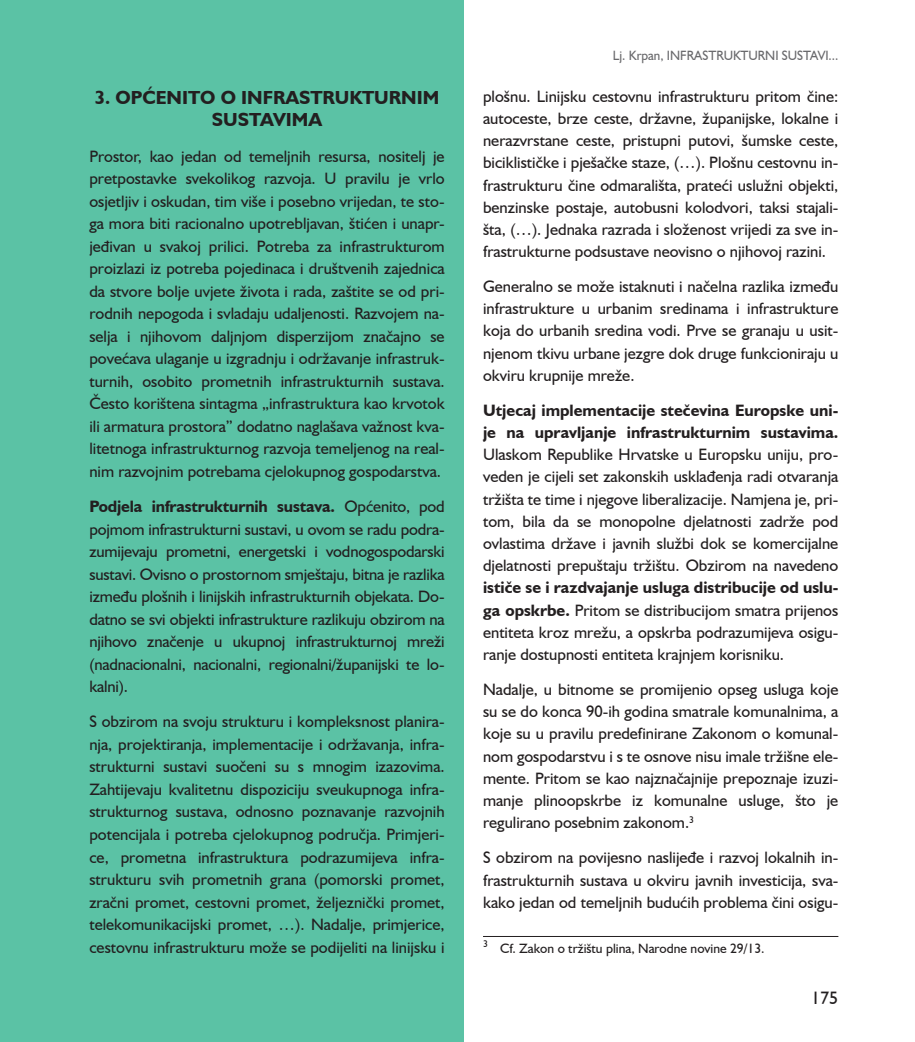
<style>
.page{position:relative;width:915px;height:1042px;background:#fff}
.page>*{position:absolute;margin:0;border:0;box-sizing:border-box;transform-origin:0 0}
.t1{font:700 18.9px/22.6px "Humanist 521 BT";color:#231f20;text-align:center}
.t2{font:18px "Humanist 521 BT";color:#231f20}
.t3{font:16.5px/22.5px "Humanist 521 BT";color:#231f20;text-align:justify}
.t4{font:700 16.5px/22.2px "Humanist 521 BT";color:#231f20}
.t5{font:13.5px "Humanist 521 BT";color:#231f20}
.t6{font:13.5px "Humanist 521 BT";color:#69696c;scale:.96 1}
.s1{font-weight:700}
</style>
<div class="page">
<div style="left:0;top:0;width:463px;height:1042px;background:#5bc2a5"></div>
<hr style="left:483px;top:936px;width:355px;height:1px;background:#231f20">
<p class="t1" style="left:95px;top:85px;width:346px">3. OPĆENITO O INFRASTRUKTURNIM<br>SUSTAVIMA</p>
<p class="t3" style="left:89px;top:144px;width:357px">Prostor, kao jedan od temeljnih resursa, nositelj je pretpostavke svekolikog razvoja. U pravilu je vrlo osjetljiv i oskudan, tim više i posebno vrijedan, te sto&shy;ga mora biti racionalno upotrebljavan, štićen i unapr&shy;jeđivan u svakoj prilici. Potreba za infrastrukturom proizlazi iz potreba pojedinaca i društvenih zajednica da stvore bolje uvjete života i rada, zaštite se od pri&shy;rodnih nepogoda i svladaju udaljenosti. Razvojem na&shy;selja i njihovom daljnjom disperzijom značajno se povećava ulaganje u izgradnju i održavanje infrastruk&shy;turnih, osobito prometnih infrastrukturnih sustava.<br>Često korištena sintagma „infrastruktura kao krvotok ili armatura prostora” dodatno naglašava važnost kva&shy;litetnoga infrastrukturnog razvoja temeljenog na real&shy;nim razvojnim potrebama cjelokupnog gospodarstva.</p>
<p class="t3" style="left:89px;top:495px;width:357px"><span class="s1">Podjela infrastrukturnih sustava.</span> Općenito, pod pojmom infrastrukturni sustavi, u ovom se radu podra&shy;zumijevaju prometni, energetski i vodnogospodarski sustavi. Ovisno o prostornom smještaju, bitna je razlika između plošnih i linijskih infrastrukturnih objekata. Do&shy;datno se svi objekti infrastrukture razlikuju obzirom na njihovo značenje u ukupnoj infrastrukturnoj mreži (nadnacionalni, nacionalni, regionalni/županijski te lo&shy;kalni).</p>
<p class="t3" style="left:89px;top:710px;width:357px">S obzirom na svoju strukturu i kompleksnost planira&shy;nja, projektiranja, implementacije i održavanja, infra&shy;strukturni sustavi suočeni su s mnogim izazovima.<br>Zahtijevaju kvalitetnu dispoziciju sveukupnoga infra&shy;strukturnog sustava, odnosno poznavanje razvojnih potencijala i potreba cjelokupnog područja. Primjeri&shy;ce, prometna infrastruktura podrazumijeva infra&shy;strukturu svih prometnih grana (pomorski promet, zračni promet, cestovni promet, željeznički promet, telekomunikacijski promet, …). Nadalje, primjerice, cestovnu infrastrukturu može se podijeliti na linijsku i</p>
<p class="t6" style="left:612px;top:47px;width:236px">Lj. Krpan, INFRASTRUKTURNI SUSTAVI...</p>
<p class="t3" style="left:483px;top:85px;width:357px">plošnu. Linijsku cestovnu infrastrukturu pritom čine: autoceste, brze ceste, državne, županijske, lokalne i nerazvrstane ceste, pristupni putovi, šumske ceste, biciklističke i pješačke staze, (…). Plošnu cestovnu in&shy;frastrukturu čine odmarališta, prateći uslužni objekti, benzinske postaje, autobusni kolodvori, taksi stajali&shy;šta, (…). Jednaka razrada i složenost vrijedi za sve in&shy;frastrukturne podsustave neovisno o njihovoj razini.</p>
<p class="t3" style="left:483px;top:275px;width:357px">Generalno se može istaknuti i načelna razlika između infrastrukture u urbanim sredinama i infrastrukture koja do urbanih sredina vodi. Prve se granaju u usit&shy;njenom tkivu urbane jezgre dok druge funkcioniraju u okviru krupnije mreže.</p>
<p class="t4" style="left:483px;top:399px;width:357px">Utjecaj implementacije stečevina Europske uni&shy;je na upravljanje infrastrukturnim sustavima.</p>
<p class="t3" style="left:483px;top:443px;width:357px">Ulaskom Republike Hrvatske u Europsku uniju, pro&shy;veden je cijeli set zakonskih usklađenja radi otvaranja tržišta te time i njegove liberalizacije. Namjena je, pri&shy;tom, bila da se monopolne djelatnosti zadrže pod ovlastima države i javnih službi dok se komercijalne djelatnosti prepuštaju tržištu. Obzirom na navedeno</p>
<p class="t3" style="left:483px;top:576px;width:357px"><span class="s1">ističe se i razdvajanje usluga distribucije od uslu&shy;ga opskrbe.</span> Pritom se distribucijom smatra prijenos entiteta kroz mrežu, a opskrba podrazumijeva osigu&shy;ranje dostupnosti entiteta krajnjem korisniku.</p>
<p class="t3" style="left:483px;top:678px;width:357px">Nadalje, u bitnome se promijenio opseg usluga koje su se do konca 90-ih godina smatrale komunalnima, a koje su u pravilu predefinirane Zakonom o komunal&shy;nom gospodarstvu i s te osnove nisu imale tržišne ele&shy;mente. Pritom se kao najznačajnije prepoznaje izuzi&shy;manje plinoopskrbe iz komunalne usluge, što je regulirano posebnim zakonom.<sup>3</sup></p>
<p class="t3" style="left:483px;top:846px;width:357px">S obzirom na povijesno naslijeđe i razvoj lokalnih in&shy;frastrukturnih sustava u okviru javnih investicija, sva&shy;kako jedan od temeljnih budućih problema čini osigu-</p>
<p class="t5" style="left:483px;top:940px;width:283px"><sup>3</sup> Cf. Zakon o tržištu plina, Narodne novine 29/13.</p>
<p class="t2" style="left:810px;top:986px;width:29px">175</p>
</div>
